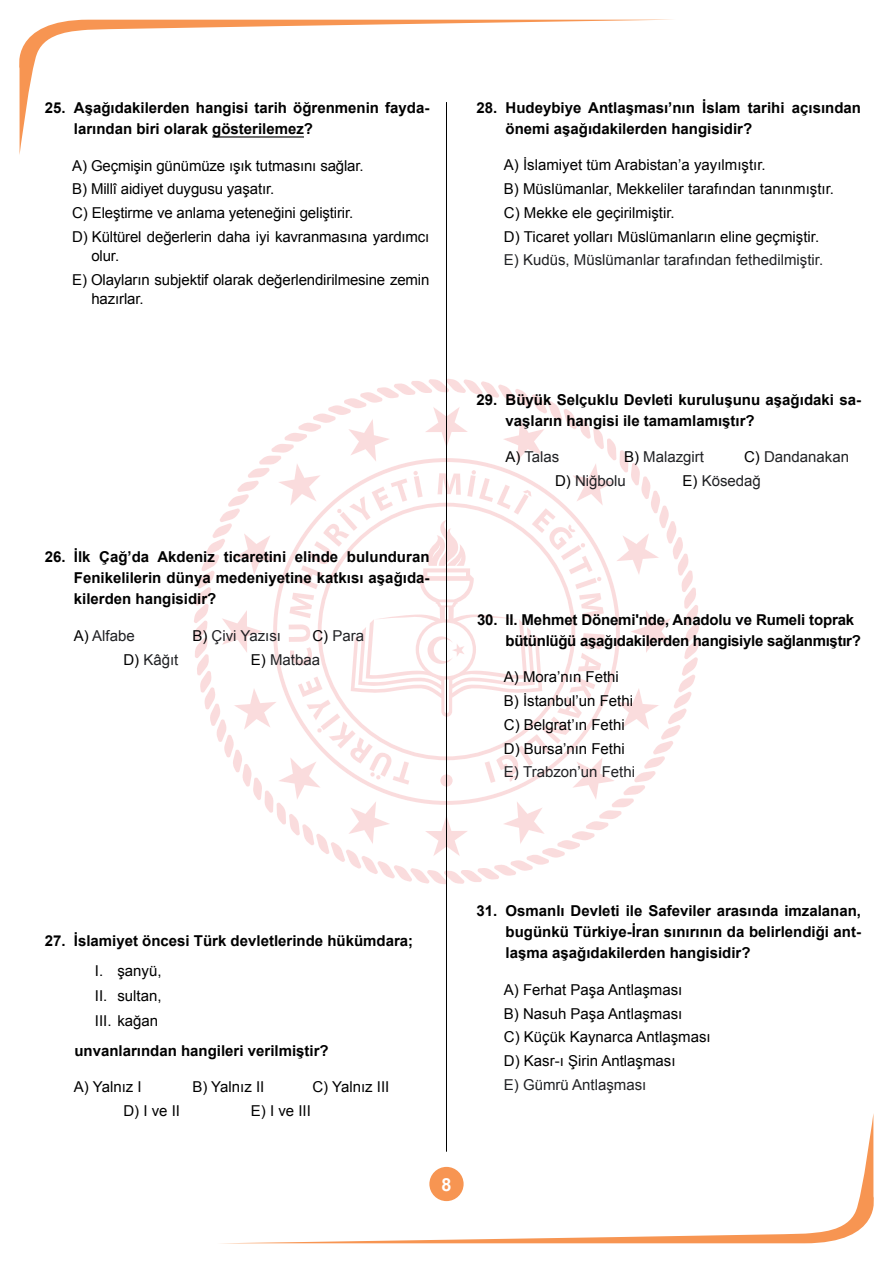
<style>
.page{position:relative;width:893px;height:1263px;background:#fff}
.page>*{position:absolute;margin:0;border:0;box-sizing:border-box;transform-origin:0 0}
.t1{font:700 18px "Arial";color:#fff}
.t2{font:15px/23.7px "Arial";color:#000}
.t3{font:700 15px/21px "Arial";color:#000}
.t4{font:15px "Arial";color:#202124}
.t5{font:700 15px/21px "Arial";letter-spacing:-.02em;color:#000}
.s1{color:#000}
</style>
<div class="page">
<svg style="left:187px;top:372px;width:519px;height:519px"></svg>
<svg style="left:19px;top:20px;width:632px;height:135px"></svg>
<svg style="left:243px;top:1114px;width:631px;height:129px"></svg>
<hr style="left:446px;top:102px;width:1px;height:1050px;background:#000">
<hr style="left:212px;top:136px;width:92px;height:2px;background:#000">
<p class="t3" style="left:74px;top:98px;width:357px;text-indent:-29px">25. Aşağıdakilerden hangisi tarih öğrenmenin fayda&shy;larından biri olarak gösterilemez?</p>
<p class="t2" style="left:72px;top:154px;width:359px">A) Geçmişin günümüze ışık tutmasını sağlar.<br>B) Millî aidiyet duygusu yaşatır.<br>C) Eleştirme ve anlama yeteneğini geliştirir.<br>D) Kültürel değerlerin daha iyi kavranmasına yardımcı</p>
<p class="t2" style="left:72px;top:244px;width:359px;text-indent:19px">olur.<br>E) Olayların subjektif olarak değerlendirilmesine zemin</p>
<p class="t2" style="left:91px;top:288px;width:54px">hazırlar.</p>
<p class="t3" style="left:74px;top:547px;width:357px;text-align:justify;text-indent:-29px">26. İlk Çağ’da Akdeniz ticaretini elinde bulunduran Fenikelilerin dünya medeniyetine katkısı aşağıda&shy;kilerden hangisidir?</p>
<p class="t4" style="left:74px;top:626px;width:62px"><span class="s1">A)</span> Alfabe</p>
<p class="t4" style="left:192px;top:626px;width:90px"><span class="s1">B)</span> Çivi Yazısı</p>
<p class="t4" style="left:312px;top:626px;width:53px"><span class="s1">C)</span> Para</p>
<p class="t4" style="left:123px;top:649px;width:57px"><span class="s1">D)</span> Kâğıt</p>
<p class="t4" style="left:251px;top:649px;width:71px"><span class="s1">E)</span> Matbaa</p>
<p class="t3" style="left:505px;top:98px;width:357px;text-indent:-29px">28. Hudeybiye Antlaşması’nın İslam tarihi açısından önemi aşağıdakilerden hangisidir?</p>
<p class="t2" style="left:504px;top:153px;width:332px">A) İslamiyet tüm Arabistan’a yayılmıştır.<br>B) Müslümanlar, Mekkeliler tarafından tanınmıştır.<br>C) Mekke ele geçirilmiştir.<br>D) Ticaret yolları Müslümanların eline geçmiştir.</p>
<p class="t4" style="left:504px;top:250px;width:321px">E) Kudüs, Müslümanlar tarafından fethedilmiştir.</p>
<p class="t3" style="left:505px;top:389px;width:356px;text-indent:-29px">29. Büyük Selçuklu Devleti kuruluşunu aşağıdaki sa&shy;vaşların hangisi ile tamamlamıştır?</p>
<p class="t4" style="left:505px;top:447px;width:55px"><span class="s1">A)</span> Talas</p>
<p class="t4" style="left:624px;top:447px;width:82px"><span class="s1">B)</span> Malazgirt</p>
<p class="t4" style="left:744px;top:447px;width:107px"><span class="s1">C)</span> Dandanakan</p>
<p class="t4" style="left:555px;top:471px;width:72px"><span class="s1">D)</span> Niğbolu</p>
<p class="t4" style="left:682px;top:471px;width:80px"><span class="s1">E)</span> Kösedağ</p>
<p class="t5" style="left:505px;top:609px;width:357px;text-indent:-28px">30. II. Mehmet Dönemi'nde, Anadolu ve Rumeli toprak bütünlüğü aşağıdakilerden hangisiyle sağlanmıştır?</p>
<p class="t2" style="left:504px;top:665px;width:131px">A) Mora’nın Fethi<br>B) İstanbul’un Fethi<br>C) Belgrat’ın Fethi<br>D) Bursa’nın Fethi</p>
<p class="t4" style="left:504px;top:762px;width:133px">E) Trabzon’un Fethi</p>
<p class="t3" style="left:45px;top:931px;width:370px">27. İslamiyet öncesi Türk devletlerinde hükümdara;</p>
<p class="t2" style="left:95px;top:958px;width:68px;line-height:25.2px;text-align:justify">I. şanyü, II. sultan, III. kağan</p>
<p class="t3" style="left:74px;top:1040px;width:256px">unvanlarından hangileri verilmiştir?</p>
<p class="t2" style="left:74px;top:1075px;width:69px">A) Yalnız I</p>
<p class="t2" style="left:192px;top:1075px;width:73px">B) Yalnız II</p>
<p class="t2" style="left:312px;top:1075px;width:78px">C) Yalnız III</p>
<p class="t2" style="left:123px;top:1099px;width:58px">D) I ve II</p>
<p class="t2" style="left:251px;top:1099px;width:62px">E) I ve III</p>
<p class="t3" style="left:505px;top:901px;width:357px;text-align:justify;text-indent:-29px">31. Osmanlı Devleti ile Safeviler arasında imzalanan, bugünkü Türkiye-İran sınırının da belirlendiği ant&shy;laşma aşağıdakilerden hangisidir?</p>
<p class="t2" style="left:504px;top:978px;width:208px">A) Ferhat Paşa Antlaşması<br>B) Nasuh Paşa Antlaşması<br>C) Küçük Kaynarca Antlaşması<br>D) Kasr-ı Şirin Antlaşması</p>
<p class="t4" style="left:504px;top:1075px;width:144px">E) Gümrü Antlaşması</p>
<p class="t1" style="left:442px;top:1172px;width:12px">8</p>
</div>
